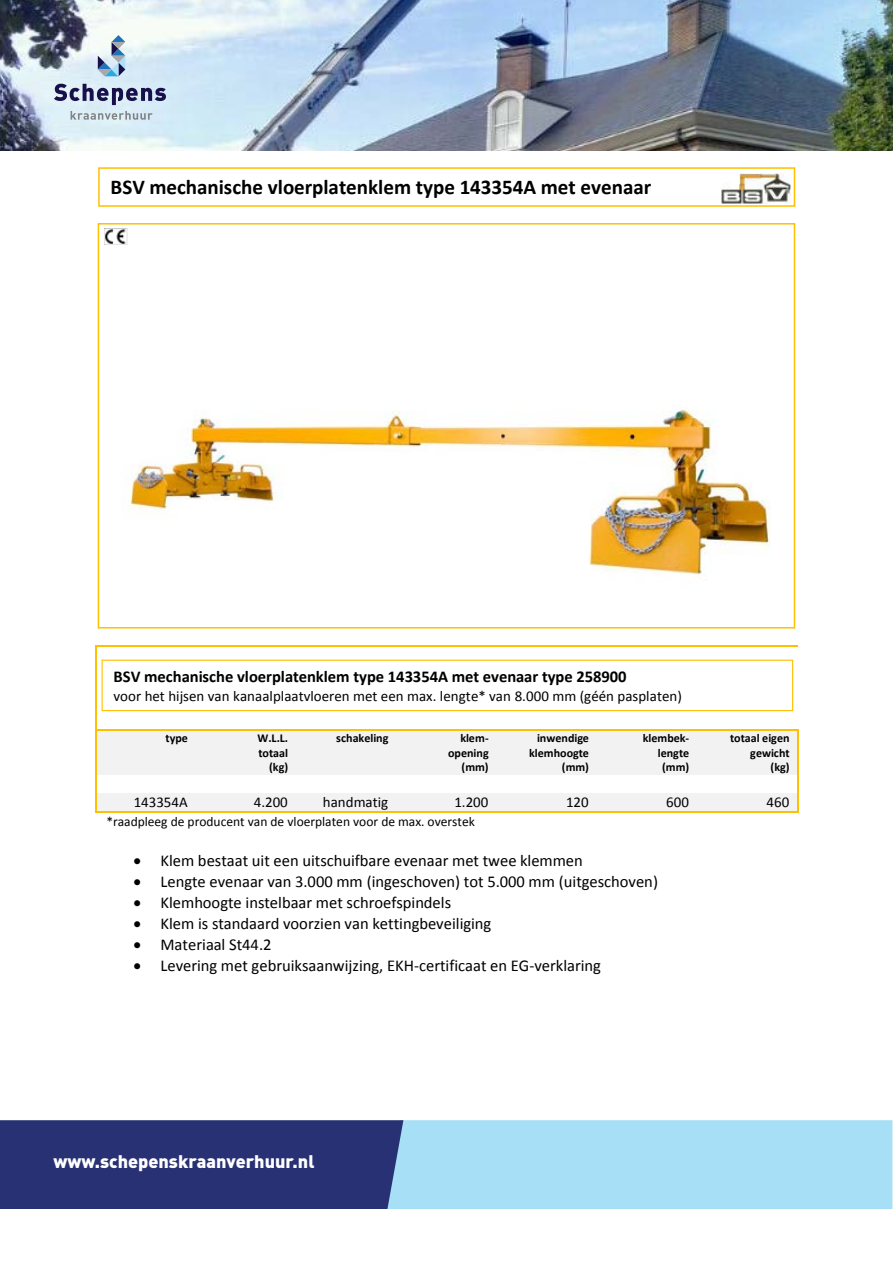
<style>
.page{position:relative;width:893px;height:1263px;background:#fff}
.page>*{position:absolute;margin:0;border:0;box-sizing:border-box;transform-origin:0 0}
.t1{font:700 21px "Calibri";color:#000}
.t2{font:900 18px "DINOT";color:#fff}
.t3{font:16.5px "Calibri";color:#000}
.t4{font:700 16.5px "Calibri";letter-spacing:-.005em;color:#000}
.t5{font:15px "Calibri";color:#000}
.t6{font:13.5px "Calibri";color:#000}
.t7{font:700 12px/14.5px "Calibri";color:#000;text-align:right}
</style>
<div class="page">
<div style="left:98px;top:223px;width:697px;height:405px;border:2px solid #ffc000"></div>
<div style="left:98px;top:167px;width:697px;height:40px;border:2px solid #ffc000"></div>
<hr style="left:96px;top:645px;width:100px;height:2px;background:#ffc000">
<hr style="left:197px;top:645px;width:99px;height:2px;background:#ffc000">
<hr style="left:298px;top:645px;width:98px;height:2px;background:#ffc000">
<hr style="left:398px;top:645px;width:99px;height:2px;background:#ffc000">
<hr style="left:498px;top:645px;width:99px;height:2px;background:#ffc000">
<hr style="left:598px;top:645px;width:99px;height:2px;background:#ffc000">
<hr style="left:699px;top:645px;width:99px;height:2px;background:#ffc000">
<hr style="left:95px;top:647px;width:1px;height:66px;background:#ffc000">
<div style="left:96px;top:731px;width:8px;height:14px;background:#f2f2f2"></div>
<div style="left:188px;top:731px;width:8px;height:14px;background:#f2f2f2"></div>
<div style="left:96px;top:745px;width:100px;height:30px;background:#f2f2f2"></div>
<div style="left:104px;top:731px;width:84px;height:14px;background:#f2f2f2"></div>
<div style="left:196px;top:731px;width:8px;height:44px;background:#f2f2f2"></div>
<div style="left:288px;top:731px;width:8px;height:44px;background:#f2f2f2"></div>
<div style="left:204px;top:731px;width:84px;height:14px;background:#f2f2f2"></div>
<div style="left:204px;top:745px;width:84px;height:15px;background:#f2f2f2"></div>
<div style="left:204px;top:760px;width:84px;height:15px;background:#f2f2f2"></div>
<div style="left:296px;top:731px;width:8px;height:14px;background:#f2f2f2"></div>
<div style="left:388px;top:731px;width:8px;height:14px;background:#f2f2f2"></div>
<div style="left:296px;top:745px;width:100px;height:30px;background:#f2f2f2"></div>
<div style="left:304px;top:731px;width:84px;height:14px;background:#f2f2f2"></div>
<div style="left:396px;top:731px;width:9px;height:44px;background:#f2f2f2"></div>
<div style="left:489px;top:731px;width:8px;height:44px;background:#f2f2f2"></div>
<div style="left:405px;top:731px;width:84px;height:14px;background:#f2f2f2"></div>
<div style="left:405px;top:745px;width:84px;height:15px;background:#f2f2f2"></div>
<div style="left:405px;top:760px;width:84px;height:15px;background:#f2f2f2"></div>
<div style="left:497px;top:731px;width:8px;height:44px;background:#f2f2f2"></div>
<div style="left:589px;top:731px;width:8px;height:44px;background:#f2f2f2"></div>
<div style="left:505px;top:731px;width:84px;height:14px;background:#f2f2f2"></div>
<div style="left:505px;top:745px;width:84px;height:15px;background:#f2f2f2"></div>
<div style="left:505px;top:760px;width:84px;height:15px;background:#f2f2f2"></div>
<div style="left:597px;top:731px;width:8px;height:44px;background:#f2f2f2"></div>
<div style="left:689px;top:731px;width:8px;height:44px;background:#f2f2f2"></div>
<div style="left:605px;top:731px;width:84px;height:14px;background:#f2f2f2"></div>
<div style="left:605px;top:745px;width:84px;height:15px;background:#f2f2f2"></div>
<div style="left:605px;top:760px;width:84px;height:15px;background:#f2f2f2"></div>
<div style="left:697px;top:731px;width:8px;height:44px;background:#f2f2f2"></div>
<div style="left:789px;top:731px;width:8px;height:44px;background:#f2f2f2"></div>
<div style="left:705px;top:731px;width:84px;height:14px;background:#f2f2f2"></div>
<div style="left:705px;top:745px;width:84px;height:15px;background:#f2f2f2"></div>
<div style="left:705px;top:760px;width:84px;height:15px;background:#f2f2f2"></div>
<svg style="left:95px;top:713px;width:1px;height:18px"></svg>
<hr style="left:96px;top:729px;width:100px;height:2px;background:#ffc000">
<hr style="left:197px;top:729px;width:99px;height:2px;background:#ffc000">
<hr style="left:298px;top:729px;width:98px;height:2px;background:#ffc000">
<hr style="left:398px;top:729px;width:99px;height:2px;background:#ffc000">
<hr style="left:498px;top:729px;width:99px;height:2px;background:#ffc000">
<hr style="left:598px;top:729px;width:99px;height:2px;background:#ffc000">
<hr style="left:699px;top:729px;width:98px;height:2px;background:#ffc000">
<hr style="left:95px;top:731px;width:1px;height:44px;background:#ffc000">
<hr style="left:797px;top:731px;width:1px;height:44px;background:#ffc000">
<div style="left:96px;top:793px;width:8px;height:18px;background:#f2f2f2"></div>
<div style="left:188px;top:793px;width:8px;height:18px;background:#f2f2f2"></div>
<div style="left:104px;top:793px;width:84px;height:18px;background:#f2f2f2"></div>
<div style="left:196px;top:793px;width:8px;height:18px;background:#f2f2f2"></div>
<div style="left:288px;top:793px;width:8px;height:18px;background:#f2f2f2"></div>
<div style="left:204px;top:793px;width:84px;height:18px;background:#f2f2f2"></div>
<div style="left:296px;top:793px;width:8px;height:18px;background:#f2f2f2"></div>
<div style="left:388px;top:793px;width:8px;height:18px;background:#f2f2f2"></div>
<div style="left:304px;top:793px;width:84px;height:18px;background:#f2f2f2"></div>
<div style="left:396px;top:793px;width:9px;height:18px;background:#f2f2f2"></div>
<div style="left:489px;top:793px;width:8px;height:18px;background:#f2f2f2"></div>
<div style="left:405px;top:793px;width:84px;height:18px;background:#f2f2f2"></div>
<div style="left:497px;top:793px;width:8px;height:18px;background:#f2f2f2"></div>
<div style="left:589px;top:793px;width:8px;height:18px;background:#f2f2f2"></div>
<div style="left:505px;top:793px;width:84px;height:18px;background:#f2f2f2"></div>
<div style="left:597px;top:793px;width:8px;height:18px;background:#f2f2f2"></div>
<div style="left:689px;top:793px;width:8px;height:18px;background:#f2f2f2"></div>
<div style="left:605px;top:793px;width:84px;height:18px;background:#f2f2f2"></div>
<div style="left:697px;top:793px;width:8px;height:18px;background:#f2f2f2"></div>
<div style="left:789px;top:793px;width:8px;height:18px;background:#f2f2f2"></div>
<div style="left:705px;top:793px;width:84px;height:18px;background:#f2f2f2"></div>
<svg style="left:95px;top:775px;width:1px;height:38px"></svg>
<hr style="left:96px;top:811px;width:100px;height:2px;background:#ffc000">
<hr style="left:196px;top:811px;width:100px;height:2px;background:#ffc000">
<hr style="left:297px;top:811px;width:99px;height:2px;background:#ffc000">
<hr style="left:397px;top:811px;width:100px;height:2px;background:#ffc000">
<hr style="left:497px;top:811px;width:100px;height:2px;background:#ffc000">
<hr style="left:597px;top:811px;width:100px;height:2px;background:#ffc000">
<hr style="left:698px;top:811px;width:99px;height:2px;background:#ffc000">
<svg style="left:797px;top:775px;width:1px;height:38px"></svg>
<img style="left:105px;top:229px;width:23px;height:16px">
<img style="left:721px;top:174px;width:69px;height:29px">
<div style="left:102px;top:660px;width:691px;height:51px;border:1px solid #ffc000"></div>
<img style="left:122px;top:409px;width:648px;height:166px">
<div style="left:403px;top:1120px;width:489px;height:89px;background:#a6dff6"></div>
<img style="left:1px;top:0;width:892px;height:151px">
<div style="left:0;top:1120px;width:403px;height:89px;background:#283174"></div>
<svg style="left:98px;top:35px;width:27px;height:41px"></svg>
<svg style="left:71px;top:111px;width:82px;height:9px"></svg>
<svg style="left:54px;top:84px;width:112px;height:21px;background:#929ab6"></svg>
<p class="t1" style="left:111px;top:174px;width:542px">BSV mechanische vloerplatenklem type 143354A met evenaar</p>
<p class="t4" style="left:114px;top:666px;width:514px">BSV mechanische vloerplatenklem type 143354A met evenaar type 258900</p>
<p class="t5" style="left:114px;top:686px;width:570px">voor het hijsen van kanaalplaatvloeren met een max. lengte* van 8.000 mm (géén pasplaten)</p>
<p class="t7" style="left:166px;top:731px;width:24px">type</p>
<p class="t7" style="left:257px;top:731px;width:32px">W.L.L. totaal (kg)</p>
<p class="t7" style="left:336px;top:731px;width:54px">schakeling</p>
<p class="t7" style="left:448px;top:731px;width:42px">klem&shy;opening (mm)</p>
<p class="t7" style="left:529px;top:731px;width:61px">inwendige klemhoogte (mm)</p>
<p class="t7" style="left:643px;top:731px;width:48px">klembek&shy;lengte (mm)</p>
<p class="t7" style="left:730px;top:731px;width:61px">totaal eigen gewicht (kg)</p>
<p class="t5" style="left:134px;top:793px;width:56px">143354A</p>
<p class="t5" style="left:254px;top:793px;width:36px">4.200</p>
<p class="t5" style="left:323px;top:793px;width:67px">handmatig</p>
<p class="t5" style="left:454px;top:793px;width:36px">1.200</p>
<p class="t5" style="left:566px;top:793px;width:24px">120</p>
<p class="t5" style="left:666px;top:793px;width:24px">600</p>
<p class="t5" style="left:767px;top:793px;width:24px">460</p>
<p class="t6" style="left:106px;top:813px;width:370px">*raadpleeg de producent van de vloerplaten voor de max. overstek</p>
<p class="t3" style="left:133px;top:850px;width:451px">• Klem bestaat uit een uitschuifbare evenaar met twee klemmen</p>
<p class="t3" style="left:133px;top:871px;width:526px">• Lengte evenaar van 3.000 mm (ingeschoven) tot 5.000 mm (uitgeschoven)</p>
<p class="t3" style="left:133px;top:892px;width:319px">• Klemhoogte instelbaar met schroefspindels</p>
<p class="t3" style="left:133px;top:913px;width:359px">• Klem is standaard voorzien van kettingbeveiliging</p>
<p class="t3" style="left:133px;top:934px;width:140px">• Materiaal St44.2</p>
<p class="t3" style="left:133px;top:955px;width:469px">• Levering met gebruiksaanwijzing, EKH-certificaat en EG-verklaring</p>
<p class="t2" style="left:53px;top:1149px;width:263px">www.schepenskraanverhuur.nl</p>
</div>
